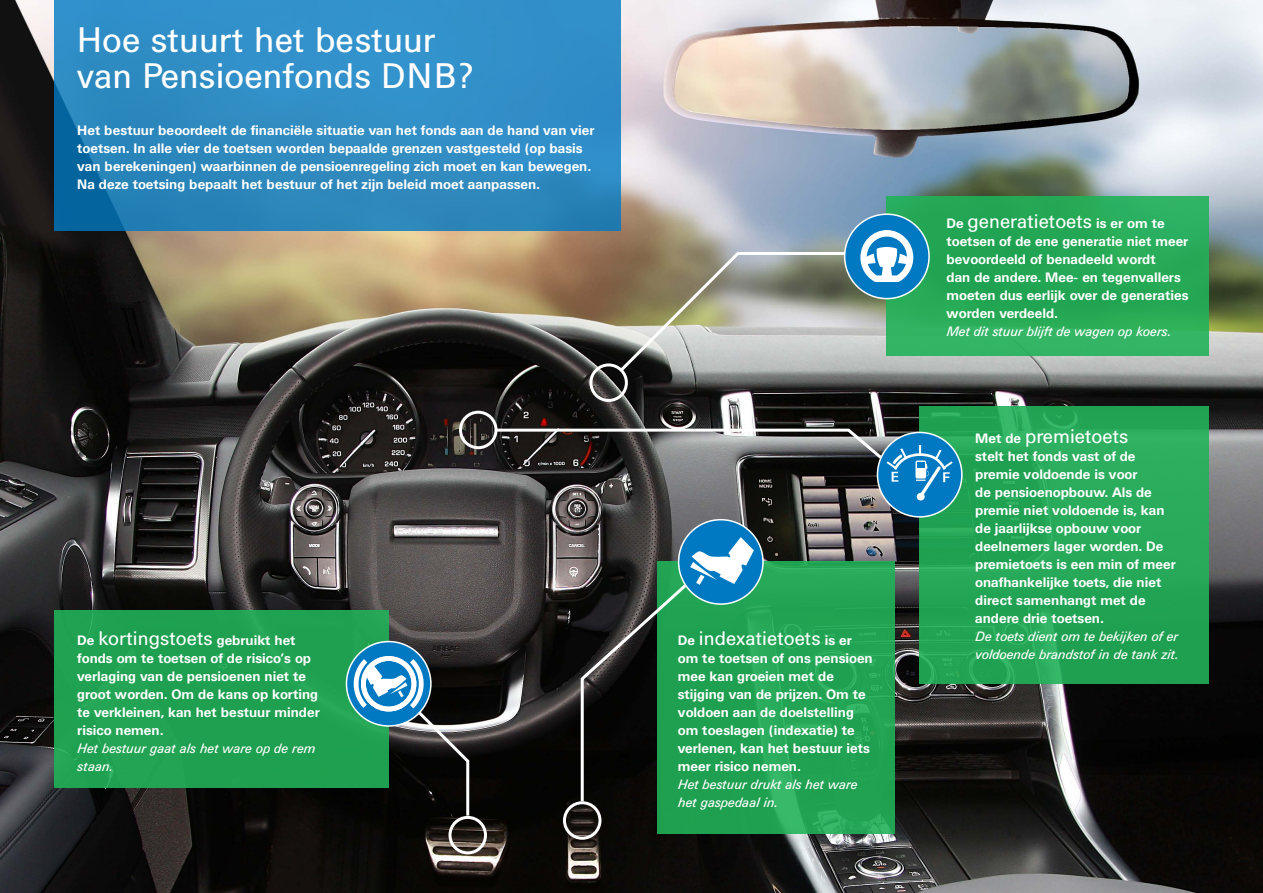
<style>
.page{position:relative;width:1263px;height:893px;background:#fff}
.page>*{position:absolute;margin:0;border:0;box-sizing:border-box;transform-origin:0 0}
.t1{font:35.25px/35.7px "Univers BQ";color:#fff}
.t2{font:19.5px "Univers BQ";color:#fff}
.t3{font:700 13.5px/18px "Univers BQ";color:#fff}
.t4{font:italic 13.5px/18px "Univers BQ";color:#fff}
.s1{font-weight:400;font-size:19.5px}
.s2{font-weight:700;font-size:13.5px}
</style>
<div class="page">
<img style="left:0;top:0;width:1263px;height:893px">
<svg style="left:54px;top:0;width:567px;height:230px;background:#2d8ac1"></svg>
<div style="left:887px;top:196px;width:322px;height:159px;background:linear-gradient(to right,#28aa5a,#28ad59)"></div>
<div style="left:54px;top:610px;width:335px;height:178px;background:#1ea050"></div>
<svg style="left:657px;top:561px;width:238px;height:272px;background:#24a656"></svg>
<svg style="left:919px;top:406px;width:290px;height:278px;background:#24a657"></svg>
<div style="left:589px;top:363px;width:39px;height:39px;border:3px solid #fff;border-radius:50%"></div>
<div style="left:563px;top:801px;width:38px;height:39px;border:3px solid #fff;border-radius:50%"></div>
<div style="left:448px;top:816px;width:39px;height:38px;border:3px solid #fff;border-radius:50%"></div>
<div style="left:459px;top:411px;width:38px;height:38px;border:3px solid #fff;border-radius:50%"></div>
<div style="left:845px;top:214px;width:84px;height:85px;background:#0079c2;border-radius:50%"></div>
<svg style="left:346px;top:642px;width:85px;height:84px"></svg>
<div style="left:877px;top:432px;width:85px;height:85px;background:#0079c2;border-radius:50%"></div>
<div style="left:679px;top:520px;width:84px;height:84px;background:#0079c2;border-radius:50%"></div>
<svg style="left:617px;top:230px;width:296px;height:144px;background:#99a59c"></svg>
<svg style="left:579px;top:537px;width:175px;height:267px;background:#266748"></svg>
<svg style="left:354px;top:656px;width:117px;height:163px"></svg>
<svg style="left:493px;top:427px;width:460px;height:71px;background:#505d64"></svg>
<div style="left:917px;top:493px;width:8px;height:7px;background:#fff;border-radius:50%"></div>
<h1 class="t1" style="left:77px;top:23px;width:397px">Hoe stuurt het bestuur van Pensioenfonds DNB?</h1>
<p class="t3" style="left:77px;top:122px;width:519px">Het bestuur beoordeelt de financiële situatie van het fonds aan de hand van vier toetsen. In alle vier de toetsen worden bepaalde grenzen vastgesteld (op basis van berekeningen) waarbinnen de pensioenregeling zich moet en kan bewegen.<br>Na deze toetsing bepaalt het bestuur of het zijn beleid moet aanpassen.</p>
<p class="t3" style="left:77px;top:632px;width:244px">De <span class="s1">kortingstoets</span> gebruikt het fonds om te toetsen of de risico’s op verlaging van de pensioenen niet te groot worden. Om de kans op korting te verkleinen, kan het bestuur minder risico nemen.</p>
<p class="t4" style="left:77px;top:740px;width:239px">Het bestuur gaat als het ware op de rem staan.</p>
<h2 class="t2" style="left:678px;top:628px;width:175px"><span class="s2">De</span> indexatietoets <span class="s2">is er</span></h2>
<p class="t3" style="left:678px;top:650px;width:196px">om te toetsen of ons pensioen mee kan groeien met de stijging van de prijzen. Om te voldoen aan de doelstelling om toeslagen (indexatie) te verlenen, kan het bestuur iets meer risico nemen.</p>
<p class="t4" style="left:678px;top:776px;width:181px">Het bestuur drukt als het ware het gaspedaal in.</p>
<h2 class="t2" style="left:946px;top:210px;width:220px"><span class="s2">De</span> generatietoets <span class="s2">is er om te</span></h2>
<p class="t3" style="left:946px;top:232px;width:244px">toetsen of de ene generatie niet meer bevoordeeld of benadeeld wordt<br>dan de andere. Mee- en tegenvallers moeten dus eerlijk over de generaties worden verdeeld.</p>
<p class="t4" style="left:946px;top:322px;width:226px">Met dit stuur blijft de wagen op koers.</p>
<h2 class="t2" style="left:975px;top:425px;width:155px"><span class="s2">Met de</span> premietoets</h2>
<p class="t3" style="left:975px;top:447px;width:202px">stelt het fonds vast of de premie voldoende is voor<br>de pensioenopbouw. Als de premie niet voldoende is, kan de jaarlijkse opbouw voor deelnemers lager worden. De premietoets is een min of meer onafhankelijke toets, die niet direct samenhangt met de andere drie toetsen.</p>
<p class="t4" style="left:975px;top:628px;width:205px">De toets dient om te bekijken of er voldoende brandstof in de tank zit.</p>
</div>
